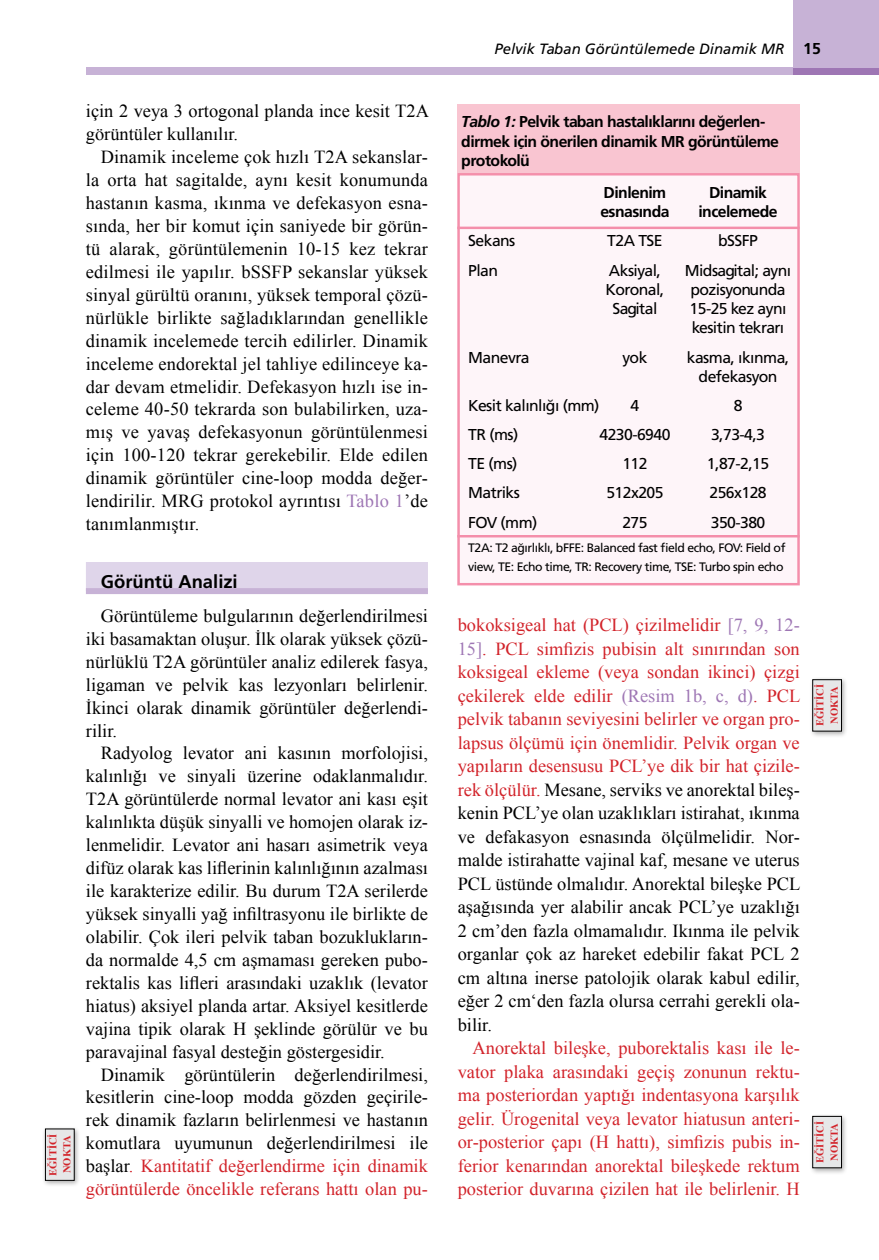
<style>
.page{position:relative;width:879px;height:1260px;background:#fff}
.page>*{position:absolute;margin:0;border:0;box-sizing:border-box;transform-origin:0 0}
.t1{font:18.38px/22.9px "Times New Roman";color:#000;text-align:justify}
.t2{font:18.38px/23.4px "Times New Roman";color:#d2232a;text-align:justify}
.t3{font:18.38px "Frutiger Bold Tr";color:#000}
.t4{font:15.75px/19.2px "Frutiger Normal Tr";letter-spacing:-.035em;color:#000}
.t5{font:15.75px/19.2px "Frutiger Bold Tr";letter-spacing:-.035em;color:#000}
.t6{font:14.88px "Frutiger Italic Tr";color:#000}
.t7{font:12.25px/19.2px "Frutiger Normal Tr";letter-spacing:-.035em;color:#000}
.t8{font:700 10.5px/14px "Times New Roman";color:#d2232a}
.s1{color:#9e76b4}
.s2{color:#d2232a}
.s3{font-family:"Frutiger Bold Tr";font-size:15.75px}
.s4{font-family:"Frutiger Bold Italic Tr"}
</style>
<div class="page">
<div style="left:86px;top:562px;width:341px;height:29px;background:#dfd5ea"></div>
<div style="left:86px;top:588px;width:341px;height:6px;background:#c7b2d6"></div>
<div style="left:792px;top:68px;width:86px;height:7px;background:#9e76b4"></div>
<div style="left:86px;top:68px;width:706px;height:7px;background:#c7b2d6"></div>
<div style="left:792px;top:0;width:86px;height:68px;background:#c7b2d6"></div>
<div style="left:457px;top:173px;width:342px;height:412px;background:#fef5f9;border:2px solid #f48fab"></div>
<div style="left:457px;top:105px;width:342px;height:68px;background:#f9c5d1"></div>
<hr style="left:457px;top:535px;width:342px;height:2px;background:#f48fab">
<hr style="left:457px;top:227px;width:342px;height:2px;background:#f48fab">
<div style="left:42px;top:1126px;width:38px;height:61px;background:#000;opacity:.33"></div>
<div style="left:45px;top:1129px;width:29px;height:51px;background:#e6e7e8"></div>
<div style="left:45px;top:1129px;width:29px;height:52px;border:1px solid #000"></div>
<div style="left:808px;top:1114px;width:38px;height:60px;background:#000;opacity:.33"></div>
<div style="left:812px;top:1116px;width:29px;height:52px;background:#e6e7e8"></div>
<div style="left:812px;top:1116px;width:29px;height:52px;border:1px solid #000"></div>
<div style="left:808px;top:677px;width:38px;height:61px;background:#000;opacity:.33"></div>
<div style="left:812px;top:680px;width:29px;height:51px;background:#e6e7e8"></div>
<div style="left:812px;top:679px;width:29px;height:52px;border:1px solid #000"></div>
<p class="t1" style="left:86px;top:99px;width:344px">için 2 veya 3 ortogonal planda ince kesit T2A görüntüler kullanılır.</p>
<p class="t1" style="left:86px;top:145px;width:343px;text-indent:15px">Dinamik inceleme çok hızlı T2A sekanslar&shy;la orta hat sagitalde, aynı kesit konumunda hastanın kasma, ıkınma ve defekasyon esna&shy;sında, her bir komut için saniyede bir görün&shy;tü alarak, görüntülemenin 10-15 kez tekrar edilmesi ile yapılır. bSSFP sekanslar yüksek sinyal gürültü oranını, yüksek temporal çözü&shy;nürlükle birlikte sağladıklarından genellikle dinamik incelemede tercih edilirler. Dinamik inceleme endorektal jel tahliye edilinceye ka&shy;dar devam etmelidir. Defekasyon hızlı ise in&shy;celeme 40-50 tekrarda son bulabilirken, uza&shy;mış ve yavaş defekasyonun görüntülenmesi için 100-120 tekrar gerekebilir. Elde edilen dinamik görüntüler cine-loop modda değer&shy;lendirilir. MRG protokol ayrıntısı <span class="s1">Tablo 1</span>’de tanımlanmıştır.</p>
<p class="t8" style="left:46px;top:1176px;width:44px;rotate:-90deg">EĞİTİCİ<br>NOKTA</p>
<p class="t3" style="left:101px;top:571px;width:138px">Görüntü Analizi</p>
<p class="t1" style="left:86px;top:604px;width:343px;text-indent:15px">Görüntüleme bulgularının değerlendirilmesi iki basamaktan oluşur. İlk olarak yüksek çözü&shy;nürlüklü T2A görüntüler analiz edilerek fasya, ligaman ve pelvik kas lezyonları belirlenir.<br>İkinci olarak dinamik görüntüler değerlendi&shy;rilir.</p>
<p class="t1" style="left:86px;top:742px;width:343px;text-indent:15px">Radyolog levator ani kasının morfolojisi, kalınlığı ve sinyali üzerine odaklanmalıdır.<br>T2A görüntülerde normal levator ani kası eşit kalınlıkta düşük sinyalli ve homojen olarak iz&shy;lenmelidir. Levator ani hasarı asimetrik veya difüz olarak kas liflerinin kalınlığının azalması ile karakterize edilir. Bu durum T2A serilerde yüksek sinyalli yağ infiltrasyonu ile birlikte de olabilir. Çok ileri pelvik taban bozuklukların&shy;da normalde 4,5 cm aşmaması gereken pubo&shy;rektalis kas lifleri arasındaki uzaklık (levator hiatus) aksiyel planda artar. Aksiyel kesitlerde vajina tipik olarak H şeklinde görülür ve bu paravajinal fasyal desteğin göstergesidir.</p>
<p class="t1" style="left:86px;top:1063px;width:343px;text-indent:15px">Dinamik görüntülerin değerlendirilmesi, kesitlerin cine-loop modda gözden geçirile&shy;rek dinamik fazların belirlenmesi ve hastanın komutlara uyumunun değerlendirilmesi ile başlar<span class="s2">. Kantitatif değerlendirme için dinamik görüntülerde öncelikle referans hattı olan pu-</span></p>
<p class="t6" style="left:494px;top:40px;width:328px">Pelvik Taban Görüntülemede Dinamik MR <span class="s3">15</span></p>
<p class="t5" style="left:461px;top:112px;width:319px"><span class="s4">Tablo 1:</span> Pelvik taban hastalıklarını değerlen&shy;dirmek için önerilen dinamik MR görüntüleme protokolü</p>
<p class="t5" style="left:603px;top:183px;width:64px">Dinlenim</p>
<p class="t5" style="left:708px;top:183px;width:59px">Dinamik</p>
<p class="t5" style="left:600px;top:202px;width:71px">esnasında</p>
<p class="t5" style="left:698px;top:202px;width:81px">incelemede</p>
<p class="t4" style="left:468px;top:231px;width:49px">Sekans</p>
<p class="t4" style="left:607px;top:231px;width:57px">T2A TSE</p>
<p class="t4" style="left:717px;top:231px;width:41px">bSSFP</p>
<p class="t4" style="left:468px;top:260px;width:31px">Plan</p>
<p class="t4" style="left:608px;top:260px;width:53px">Aksiyal,</p>
<p class="t4" style="left:684px;top:260px;width:108px">Midsagital; aynı</p>
<p class="t4" style="left:605px;top:280px;width:60px">Koronal,</p>
<p class="t4" style="left:690px;top:280px;width:97px">pozisyonunda</p>
<p class="t4" style="left:612px;top:299px;width:47px">Sagital</p>
<p class="t4" style="left:689px;top:299px;width:98px">15-25 kez aynı kesitin tekrarı</p>
<p class="t4" style="left:468px;top:347px;width:63px">Manevra</p>
<p class="t4" style="left:622px;top:347px;width:26px">yok</p>
<p class="t4" style="left:686px;top:347px;width:104px;text-align:center">kasma, ıkınma, defekasyon</p>
<p class="t4" style="left:468px;top:396px;width:133px">Kesit kalınlığı (mm)</p>
<p class="t4" style="left:630px;top:396px;width:10px">4</p>
<p class="t4" style="left:733px;top:396px;width:10px">8</p>
<p class="t4" style="left:468px;top:425px;width:52px">TR (ms)</p>
<p class="t4" style="left:599px;top:425px;width:72px">4230-6940</p>
<p class="t4" style="left:710px;top:425px;width:55px">3,73-4,3</p>
<p class="t4" style="left:468px;top:454px;width:51px">TE (ms)</p>
<p class="t4" style="left:622px;top:454px;width:27px">112</p>
<p class="t4" style="left:706px;top:454px;width:64px">1,87-2,15</p>
<p class="t4" style="left:468px;top:483px;width:53px">Matriks</p>
<p class="t4" style="left:606px;top:483px;width:59px">512x205</p>
<p class="t4" style="left:709px;top:483px;width:59px">256x128</p>
<p class="t4" style="left:468px;top:512px;width:71px">FOV (mm)</p>
<p class="t4" style="left:622px;top:512px;width:27px">275</p>
<p class="t4" style="left:710px;top:512px;width:56px">350-380</p>
<p class="t7" style="left:468px;top:538px;width:318px">T2A: T2 ağırlıklı, bFFE: Balanced fast field echo, FOV: Field of view, TE: Echo time, TR: Recovery time, TSE: Turbo spin echo</p>
<p class="t1" style="left:457px;top:613px;width:344px;line-height:23.4px"><span class="s2">bokoksigeal hat (PCL) çizilmelidir</span> <span class="s1">[7, 9, 12- 15]</span><span class="s2">. PCL simfizis pubisin alt sınırından son koksigeal ekleme (veya sondan ikinci) çizgi çekilerek elde edilir</span> <span class="s1">(Resim 1b, c, d)</span><span class="s2">. PCL pelvik tabanın seviyesini belirler ve organ pro&shy;lapsus ölçümü için önemlidir. Pelvik organ ve yapıların desensusu PCL’ye dik bir hat çizile&shy;rek ölçülür.</span> Mesane, serviks ve anorektal bileş&shy;kenin PCL’ye olan uzaklıkları istirahat, ıkınma ve defakasyon esnasında ölçülmelidir. Nor&shy;malde istirahatte vajinal kaf, mesane ve uterus PCL üstünde olmalıdır. Anorektal bileşke PCL aşağısında yer alabilir ancak PCL’ye uzaklığı 2 cm’den fazla olmamalıdır. Ikınma ile pelvik organlar çok az hareket edebilir fakat PCL 2 cm altına inerse patolojik olarak kabul edilir, eğer 2 cm‘den fazla olursa cerrahi gerekli ola&shy;bilir.</p>
<p class="t2" style="left:457px;top:1036px;width:343px;text-indent:15px">Anorektal bileşke, puborektalis kası ile le&shy;vator plaka arasındaki geçiş zonunun rektu&shy;ma posteriordan yaptığı indentasyona karşılık gelir. Ürogenital veya levator hiatusun anteri&shy;or-posterior çapı (H hattı), simfizis pubis in&shy;ferior kenarından anorektal bileşkede rektum posterior duvarına çizilen hat ile belirlenir. H</p>
<p class="t8" style="left:812px;top:726px;width:44px;rotate:-90deg">EĞİTİCİ<br>NOKTA</p>
<p class="t8" style="left:812px;top:1163px;width:44px;rotate:-90deg">EĞİTİCİ<br>NOKTA</p>
</div>
